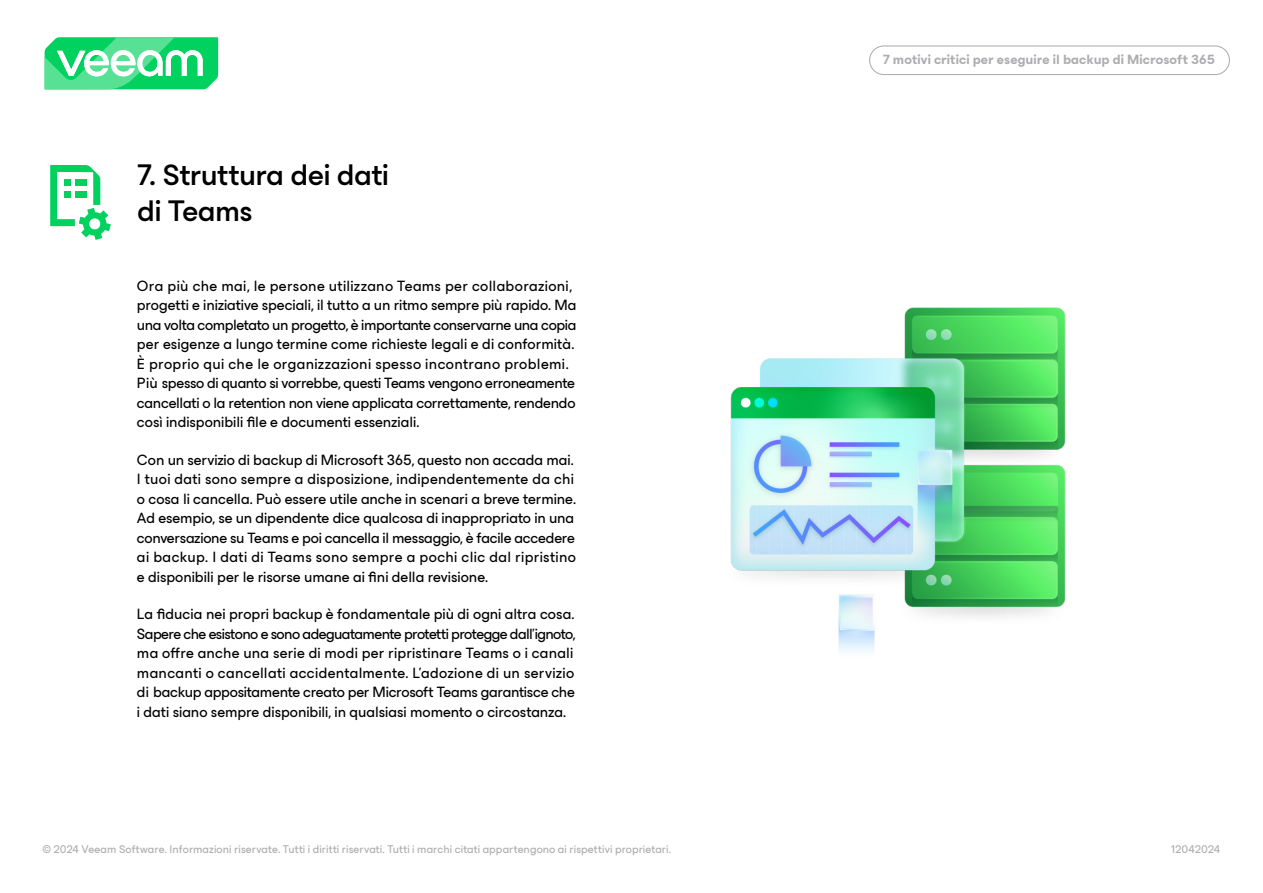
<style>
.page{position:relative;width:1263px;height:893px;background:#fff}
.page>*{position:absolute;margin:0;border:0;box-sizing:border-box;transform-origin:0 0}
.Subtitle_22_Medium{font:500 30px/36px "ES Build Neutral";letter-spacing:-.015em;color:#000}
.body_text_11{font:15px/19.5px "ES Build Neutral";letter-spacing:-.005em;color:#000}
.t1{font:700 13.5px "ES Build Neutral";letter-spacing:.005em;color:#adacaf}
.t2{font:11.25px "ES Build Neutral";letter-spacing:.01em;color:#adacaf}
</style>
<div class="page">
<svg style="left:44px;top:37px;width:175px;height:53px"></svg>
<div style="left:869px;top:45px;width:361px;height:30px;border:1px solid #adacaf;border-radius:14px"></div>
<img style="left:730px;top:307px;width:336px;height:345px">
<svg style="left:50px;top:165px;width:61px;height:75px"></svg>
<p class="Subtitle_22_Medium" style="left:138px;top:154px;width:253px">7. Struttura dei dati di Teams</p>
<p class="body_text_11" style="left:137px;top:274px;width:441px">Ora più che mai, le persone utilizzano Teams per collaborazioni, progetti e iniziative speciali, il tutto a un ritmo sempre più rapido. Ma una volta completato un progetto, è importante conservarne una copia per esigenze a lungo termine come richieste legali e di conformità.<br>È proprio qui che le organizzazioni spesso incontrano problemi.<br>Più spesso di quanto si vorrebbe, questi Teams vengono erroneamente cancellati o la retention non viene applicata correttamente, rendendo così indisponibili file e documenti essenziali.</p>
<p class="body_text_11" style="left:137px;top:448px;width:441px">Con un servizio di backup di Microsoft 365, questo non accada mai.<br>I tuoi dati sono sempre a disposizione, indipendentemente da chi o cosa li cancella. Può essere utile anche in scenari a breve termine.<br>Ad esempio, se un dipendente dice qualcosa di inappropriato in una conversazione su Teams e poi cancella il messaggio, è facile accedere ai backup. I dati di Teams sono sempre a pochi clic dal ripristino e disponibili per le risorse umane ai fini della revisione.</p>
<p class="body_text_11" style="left:137px;top:603px;width:440px">La fiducia nei propri backup è fondamentale più di ogni altra cosa.<br>Sapere che esistono e sono adeguatamente protetti protegge dall'ignoto, ma offre anche una serie di modi per ripristinare Teams o i canali mancanti o cancellati accidentalmente. L'adozione di un servizio di backup appositamente creato per Microsoft Teams garantisce che i dati siano sempre disponibili, in qualsiasi momento o circostanza.</p>
<p class="t1" style="left:883px;top:48px;width:333px">7 motivi critici per eseguire il backup di Microsoft 365</p>
<p class="t2" style="left:43px;top:840px;width:630px">© 2024 Veeam Software. Informazioni riservate. Tutti i diritti riservati. Tutti i marchi citati appartengono ai rispettivi proprietari.</p>
<p class="t2" style="left:1171px;top:840px;width:51px">12042024</p>
</div>
